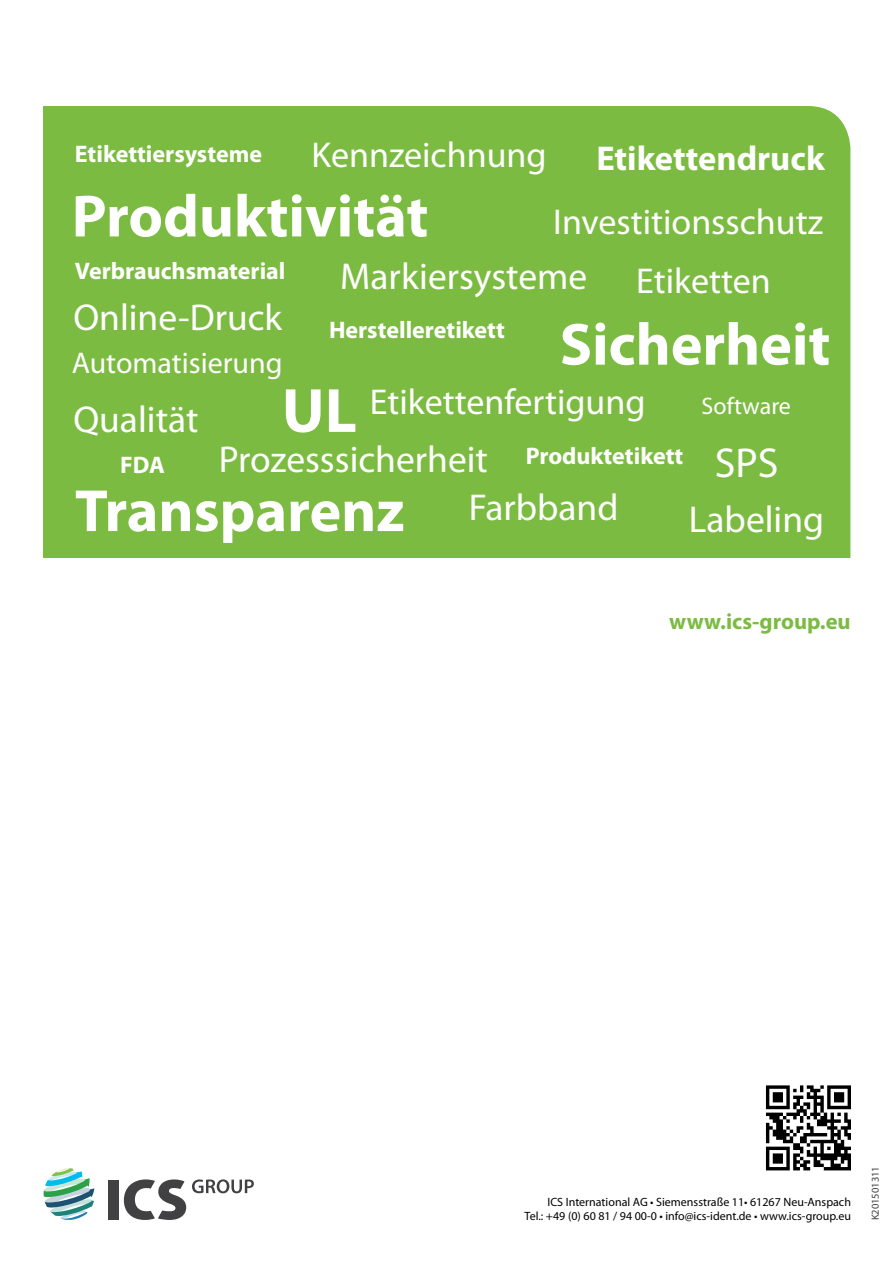
<style>
.page{position:relative;width:893px;height:1263px;background:#fff}
.page>*{position:absolute;margin:0;border:0;box-sizing:border-box;transform-origin:0 0}
.t1{font:700 63px "Myriad Pro";color:#fff}
.t2{font:700 60px "Myriad Pro";color:#fff}
.t3{font:42px "Myriad Pro";color:#fff}
.t4{font:37.5px "Myriad Pro";color:#fff}
.t5{font:36px "Myriad Pro";color:#fff}
.t6{font:700 34.5px "Myriad Pro";color:#fff}
.t7{font:30px "Myriad Pro";color:#fff}
.t8{font:700 24px "Myriad Pro";color:#fff}
.t9{font:24px "Myriad Pro";color:#fff}
.t10{font:700 22.5px "Myriad Pro";color:#7cbb42}
.t11{font:12px/14.4px "Myriad Pro";color:#000;text-align:right}
.t12{font:10.5px "Myriad Pro";color:#414042}
</style>
<div class="page">
<div style="left:43px;top:106px;width:807px;height:452px;background:#7cbb42"></div>
<svg style="left:766px;top:1085px;width:85px;height:85px"></svg>
<svg style="left:44px;top:1168px;width:50px;height:52px"></svg>
<div style="left:108px;top:1180px;width:10px;height:40px;background:#414042"></div>
<svg style="left:124px;top:1179px;width:62px;height:41px"></svg>
<svg style="left:192px;top:1179px;width:62px;height:14px"></svg>
<h3 class="t8" style="left:75px;top:138px;width:189px">Etikettiersysteme</h3>
<h3 class="t5" style="left:311px;top:132px;width:237px">Kennzeichnung</h3>
<h3 class="t6" style="left:596px;top:136px;width:230px">Etikettendruck</h3>
<h2 class="t2" style="left:72px;top:177px;width:358px">Produktivität</h2>
<h3 class="t4" style="left:340px;top:253px;width:249px">Markiersysteme</h3>
<h3 class="t5" style="left:553px;top:200px;width:271px">Investitionsschutz</h3>
<h3 class="t8" style="left:75px;top:255px;width:212px">Verbrauchsmaterial</h3>
<h3 class="t5" style="left:636px;top:258px;width:136px">Etiketten</h3>
<h3 class="t4" style="left:73px;top:294px;width:210px">Online-Druck</h3>
<h3 class="t7" style="left:72px;top:345px;width:212px">Automatisierung</h3>
<h3 class="t8" style="left:329px;top:314px;width:177px">Herstelleretikett</h3>
<h2 class="t2" style="left:560px;top:305px;width:272px">Sicherheit</h2>
<h3 class="t4" style="left:73px;top:396px;width:127px">Qualität</h3>
<h3 class="t8" style="left:120px;top:449px;width:46px">FDA</h3>
<h1 class="t1" style="left:282px;top:370px;width:77px">UL</h1>
<h3 class="t5" style="left:370px;top:380px;width:277px">Etikettenfertigung</h3>
<h3 class="t4" style="left:219px;top:436px;width:271px">Prozesssicherheit</h3>
<h3 class="t8" style="left:526px;top:440px;width:159px">Produktetikett</h3>
<h2 class="t2" style="left:75px;top:472px;width:331px">Transparenz</h2>
<h3 class="t4" style="left:469px;top:484px;width:151px">Farbband</h3>
<h3 class="t9" style="left:702px;top:391px;width:91px">Software</h3>
<h3 class="t3" style="left:715px;top:437px;width:65px">SPS</h3>
<h3 class="t4" style="left:689px;top:496px;width:137px">Labeling</h3>
<h3 class="t10" style="left:669px;top:607px;width:183px">www.ics-group.eu</h3>
<p class="t11" style="left:525px;top:1194px;width:328px">ICS International AG • Siemensstraße 11• 61267 Neu-Anspach<br>Tel.: +49 (0) 60 81 / 94 00-0 • info@ics-ident.de • www.ics-group.eu</p>
<p class="t12" style="left:869px;top:1220px;width:56px;rotate:-90deg">K201501311</p>
</div>
